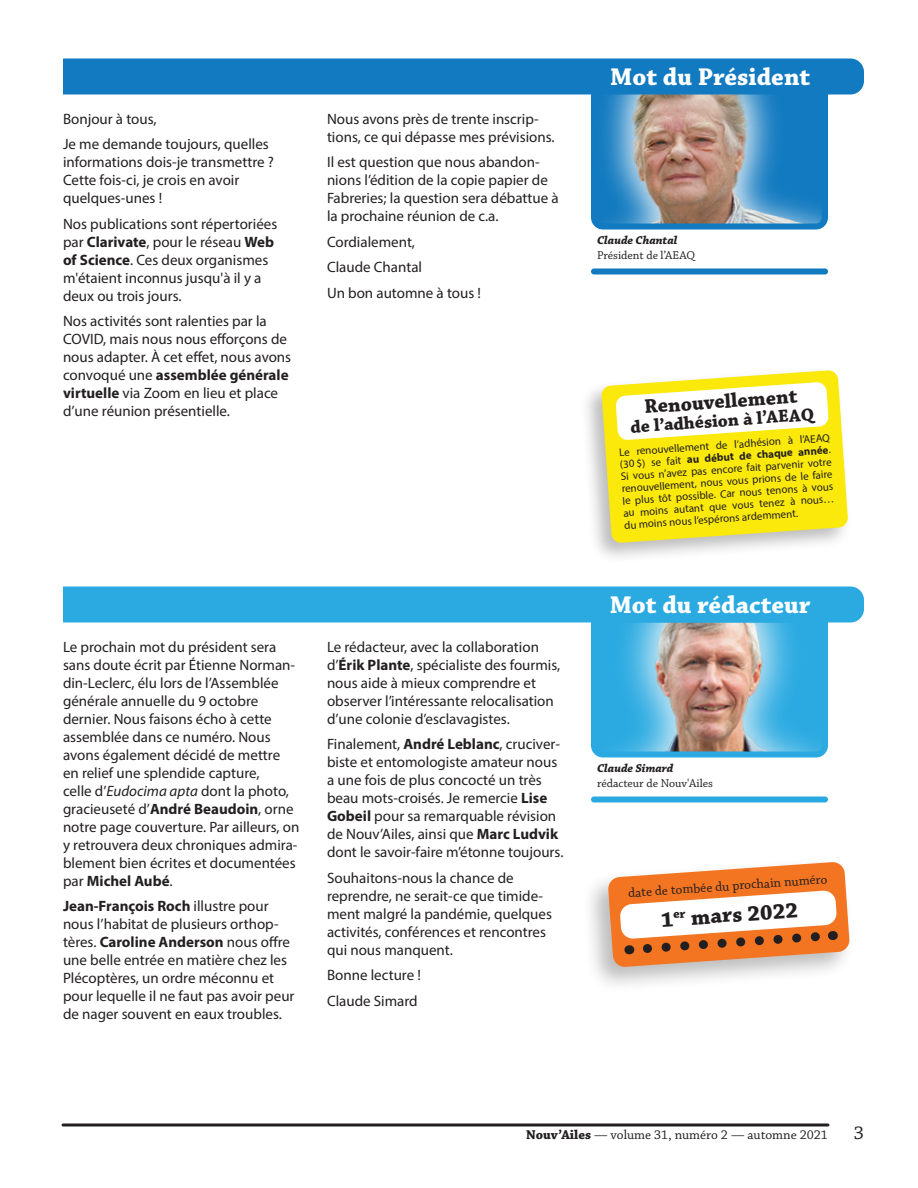
<style>
.page{position:relative;width:918px;height:1188px;background:#fff}
.page>*{position:absolute;margin:0;border:0;box-sizing:border-box;transform-origin:0 0}
.t1{font:700 25.5px "Chaparral Pro";color:#fff}
.t2{font:700 22.5px "Chaparral Pro";color:#231f20}
.t3{font:700 20.7px "Chaparral Pro";color:#231f20}
.t4{font:19.5px "Chaparral Pro";color:#231f20}
.t5{font:700 18.3px "Chaparral Pro";color:#231f20}
.t6{font:15px/18px "Myriad Pro";color:#231f20}
.t7{font:13.5px "Chaparral Pro";color:#231f20}
.t8{font:12px "Chaparral Pro";color:#231f20}
.t9{font:italic 700 12px "Chaparral Pro";color:#231f20}
.t10{font:10.95px/12.1px "Myriad Pro";color:#231f20;text-align:justify}
.s1{font-weight:700}
.s2{font-style:italic}
</style>
<div class="page">
<hr style="left:63px;top:1124px;width:765px;height:2px;background:#231f20">
<div style="left:63px;top:58px;width:801px;height:36px;background:#127ac0"></div>
<div style="left:591px;top:84px;width:237px;height:146px;background:#127ac0;border-radius:12px"></div>
<div style="left:591px;top:612px;width:237px;height:146px;background:#2aaae1;border-radius:12px"></div>
<div style="left:591px;top:268px;width:237px;height:6px;background:#127ac0;border-radius:3px"></div>
<div style="left:591px;top:796px;width:237px;height:6px;background:#2aaae1;border-radius:3px"></div>
<img style="left:615px;top:622px;width:206px;height:130px">
<img style="left:605px;top:94px;width:217px;height:130px">
<div style="left:63px;top:586px;width:801px;height:36px;background:#2aaae1"></div>
<div style="left:581px;top:856px;width:274px;height:138px;background:#231f20;opacity:.3"></div>
<svg style="left:608px;top:862px;width:242px;height:105px"></svg>
<div style="left:580px;top:366px;width:273px;height:199px;background:#231f20;opacity:.3"></div>
<svg style="left:601px;top:370px;width:247px;height:173px"></svg>
<p class="t6" style="left:63px;top:106px;width:207px;line-height:25.5px">Bonjour à tous,<br>Je me demande toujours, quelles</p>
<p class="t6" style="left:63px;top:153px;width:212px">informations dois-je transmettre ?<br>Cette fois-ci, je crois en avoir quelques-unes !</p>
<p class="t6" style="left:63px;top:214px;width:216px">Nos publications sont répertoriées par <span class="s1">Clarivate</span>, pour le réseau <span class="s1">Web of Science</span>. Ces deux organismes m'étaient inconnus jusqu'à il y a deux ou trois jours.</p>
<p class="t6" style="left:63px;top:312px;width:230px">Nos activités sont ralenties par la COVID, mais nous nous efforçons de nous adapter. À cet effet, nous avons convoqué une <span class="s1">assemblée générale virtuelle</span> via Zoom en lieu et place d’une réunion présentielle.</p>
<p class="t6" style="left:327px;top:109px;width:229px">Nous avons près de trente inscrip&shy;tions, ce qui dépasse mes prévisions.</p>
<p class="t6" style="left:327px;top:153px;width:233px">Il est question que nous abandon&shy;nions l’édition de la copie papier de Fabreries; la question sera débattue à la prochaine réunion de c.a.</p>
<p class="t6" style="left:327px;top:229px;width:155px;line-height:25.5px">Cordialement,<br>Claude Chantal<br>Un bon automne à tous !</p>
<p class="t6" style="left:63px;top:637px;width:238px">Le prochain mot du président sera sans doute écrit par Étienne Norman&shy;din-Leclerc, élu lors de l’Assemblée générale annuelle du 9 octobre dernier. Nous faisons écho à cette assemblée dans ce numéro. Nous avons également décidé de mettre en relief une splendide capture,<br>celle d’<span class="s2">Eudocima apta</span> dont la photo, gracieuseté d’<span class="s1">André Beaudoin</span>, orne notre page couverture. Par ailleurs, on y retrouvera deux chroniques admira&shy;blement bien écrites et documentées par <span class="s1">Michel Aubé</span>.</p>
<p class="t6" style="left:63px;top:897px;width:233px"><span class="s1">Jean-François Roch</span> illustre pour nous l’habitat de plusieurs orthop&shy;tères. <span class="s1">Caroline Anderson</span> nous offre une belle entrée en matière chez les Plécoptères, un ordre méconnu et pour lequelle il ne faut pas avoir peur de nager souvent en eaux troubles.</p>
<p class="t6" style="left:327px;top:637px;width:235px">Le rédacteur, avec la collaboration d’<span class="s1">Érik Plante</span>, spécialiste des fourmis, nous aide à mieux comprendre et observer l’intéressante relocalisation d’une colonie d’esclavagistes.</p>
<p class="t6" style="left:327px;top:735px;width:238px">Finalement, <span class="s1">André Leblanc</span>, cruciver&shy;biste et entomologiste amateur nous a une fois de plus concocté un très beau mots-croisés. Je remercie <span class="s1">Lise Gobeil</span> pour sa remarquable révision de Nouv’Ailes, ainsi que <span class="s1">Marc Ludvik </span>dont le savoir-faire m’étonne toujours.</p>
<p class="t6" style="left:327px;top:868px;width:227px">Souhaitons-nous la chance de reprendre, ne serait-ce que timide&shy;ment malgré la pandémie, quelques activités, conférences et rencontres qui nous manquent.</p>
<p class="t6" style="left:327px;top:962px;width:95px;line-height:25.5px">Bonne lecture !<br>Claude Simard</p>
<h1 class="t1" style="left:610px;top:62px;width:202px">Mot du Président</h1>
<p class="t9" style="left:597px;top:234px;width:82px">Claude Chantal</p>
<p class="t8" style="left:597px;top:248px;width:100px">Président de l’AEAQ</p>
<h3 class="t3" style="left:644px;top:395px;width:155px;rotate:-4deg">Renouvellement</h3>
<p class="t5" style="left:630px;top:416px;width:186px;rotate:-4deg">de l’adhésion à l’AEAQ</p>
<p class="t10" style="left:619px;top:446px;width:213px;rotate:-4deg">Le renouvellement de l’adhésion à l’AEAQ (30 $) se fait <span class="s1">au début de chaque année</span>.<br>Si vous n’avez pas encore fait parvenir votre renouvellement, nous vous prions de le faire le plus tôt possible. Car nous tenons à vous au moins autant que vous tenez à nous… du moins nous l’espérons ardemment.</p>
<h1 class="t1" style="left:610px;top:590px;width:202px">Mot du rédacteur</h1>
<p class="t9" style="left:597px;top:762px;width:78px">Claude Simard</p>
<p class="t8" style="left:597px;top:776px;width:118px">rédacteur de Nouv'Ailes</p>
<p class="t7" style="left:628px;top:885px;width:201px;rotate:-4deg">date de tombée du prochain numéro</p>
<h2 class="t2" style="left:660px;top:906px;width:139px;rotate:-4deg">1<sup>er</sup> mars 2022</h2>
<p class="t7" style="left:526px;top:1128px;width:303px"><span class="s1">Nouv’Ailes</span> — volume 31, numéro 2 — automne 2021</p>
<h3 class="t4" style="left:854px;top:1122px;width:12px">3</h3>
</div>
